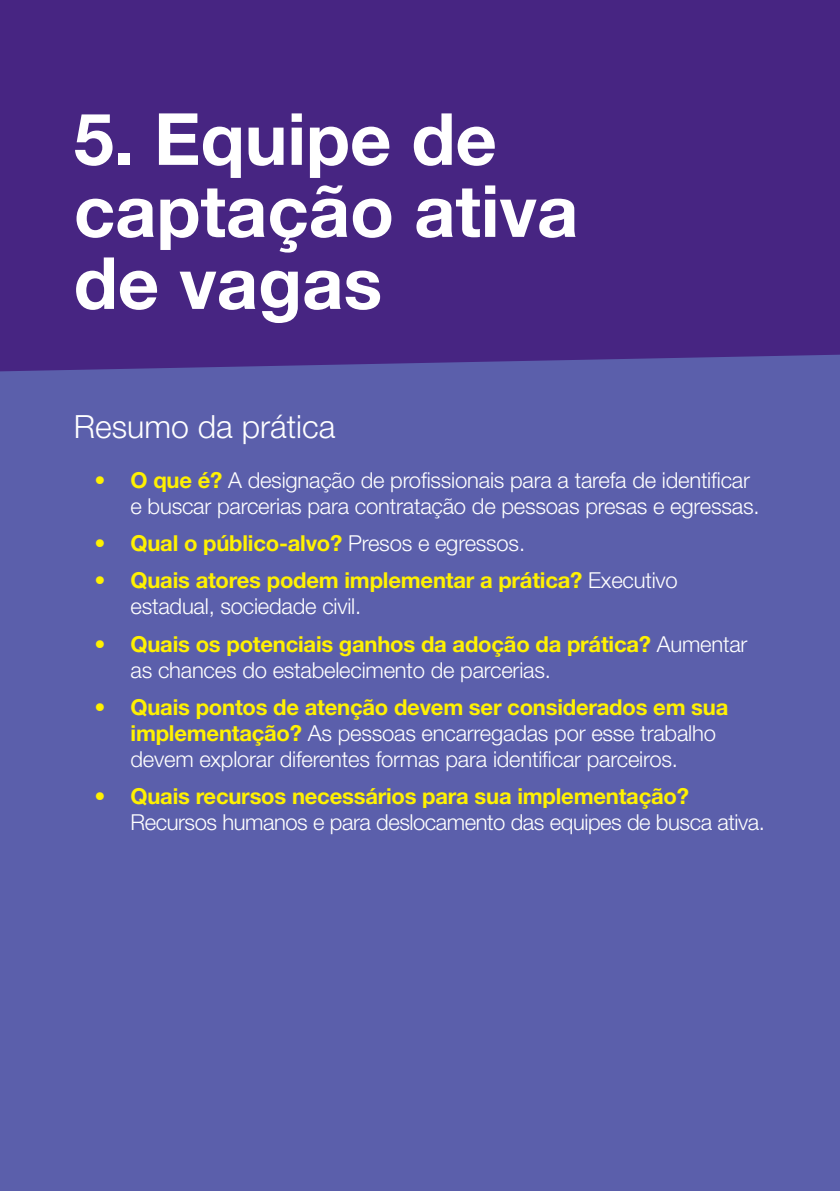
<style>
.page{position:relative;width:840px;height:1191px;background:#fff}
.page>*{position:absolute;margin:0;border:0;box-sizing:border-box;transform-origin:0 0}
.Heading_1{font:700 72px/72px "Helvetica Neue LT Std";color:#fff}
.raio_x{font:300 32px "Helvetica Neue LT Std";color:#fff}
.t1{font:300 22px/26px "Helvetica Neue LT Std";letter-spacing:-.01em;color:#fff}
.t2{font:700 22px/26px "Helvetica Neue LT Std";letter-spacing:-.01em;color:#fff101}
.s1{font-weight:700;color:#fff101}
.s2{font-weight:300;color:#fff}
</style>
<div class="page">
<div style="left:0;top:0;width:839px;height:1191px;background:#5b5fab"></div>
<div style="left:0;top:0;width:839px;height:371px;background:#472582"></div>
<p class="Heading_1" style="left:74px;top:102px;width:505px">5. Equipe de captação ativa</p>
<p class="Heading_1" style="left:74px;top:246px;width:310px">de vagas</p>
<p class="raio_x" style="left:74px;top:406px;width:263px">Resumo da prática</p>
<p class="t1" style="left:130px;top:466px;width:630px;text-indent:-36px"><span class="s1">• O que é?</span> A designação de profissionais para a tarefa de identificar e buscar parcerias para contratação de pessoas presas e egressas.</p>
<p class="t2" style="left:94px;top:529px;width:432px">• Qual o público-alvo? <span class="s2">Presos e egressos.</span></p>
<p class="t2" style="left:130px;top:567px;width:548px;text-indent:-36px">• Quais atores podem implementar a prática? <span class="s2">Executivo estadual, sociedade civil.</span></p>
<p class="t1" style="left:130px;top:630px;width:618px;text-indent:-36px"><span class="s1">• Quais os potenciais ganhos da adoção da prática?</span> Aumentar as chances do estabelecimento de parcerias.</p>
<p class="t1" style="left:130px;top:693px;width:599px;text-indent:-36px"><span class="s1">• Quais pontos de atenção devem ser considerados em sua implementação?</span> As pessoas encarregadas por esse trabalho devem explorar diferentes formas para identificar parceiros.</p>
<p class="t1" style="left:130px;top:783px;width:635px;text-indent:-36px"><span class="s1">• Quais recursos necessários para sua implementação?<br></span>Recursos humanos e para deslocamento das equipes de busca ativa.</p>
</div>
